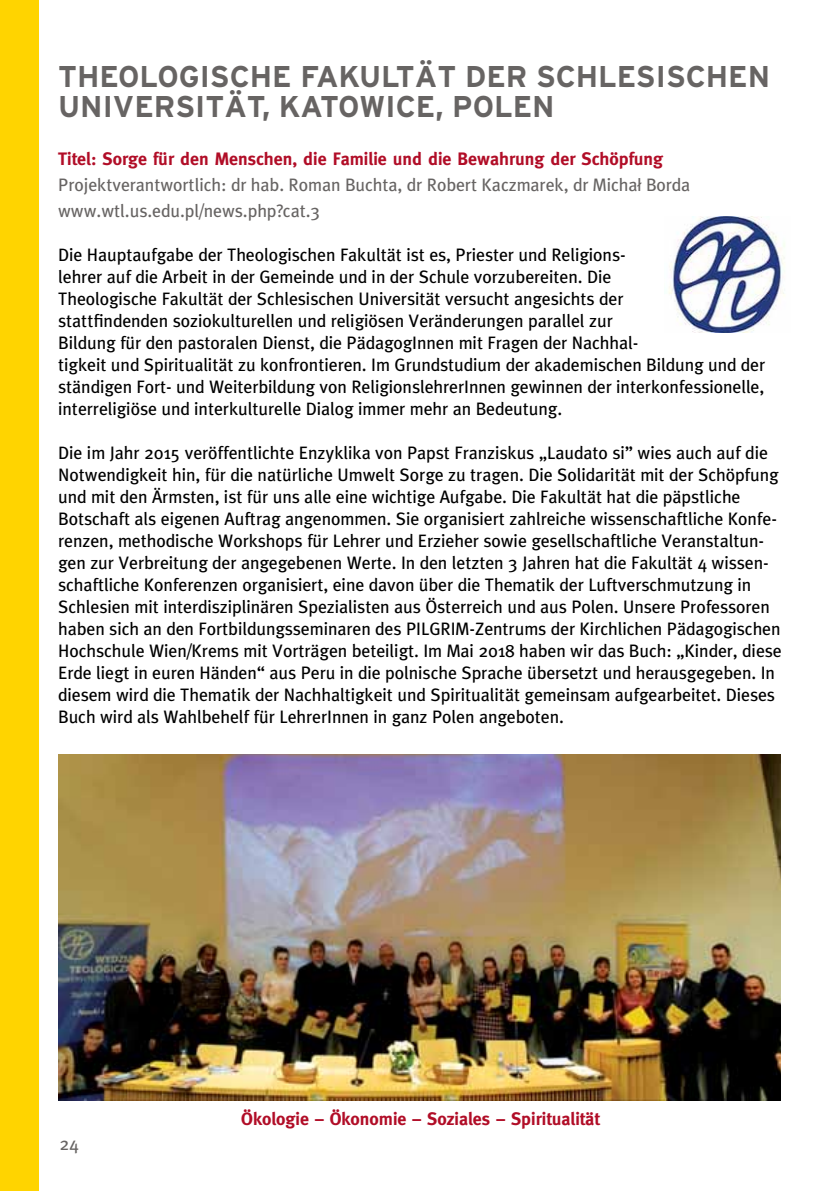
<style>
.page{position:relative;width:840px;height:1191px;background:#fff}
.page>*{position:absolute;margin:0;border:0;box-sizing:border-box;transform-origin:0 0}
.t1{font:700 30px/30px "Interstate";color:#676463}
.t2{font:18px/22px "Meta";color:#000}
.t3{font:18px/26px "Meta";color:#676463}
.t4{font:700 18px "Meta";color:#b10d27}
.s1{font-weight:700;color:#b10d27}
.s2{font-family:"Arial"}
</style>
<div class="page">
<div style="left:0;top:0;width:39px;height:1191px;background:#ffd400"></div>
<img style="left:668px;top:217px;width:117px;height:115px">
<img style="left:58px;top:754px;width:722px;height:346px">
<h1 class="t1" style="left:58px;top:61px;width:713px">THEOLOGISCHE FAKULTÄT DER SCHLESISCHEN<br>UNIVERSITÄT, KATOWICE, POLEN</h1>
<p class="t3" style="left:58px;top:145px;width:633px"><span class="s1">Titel: Sorge für den Menschen, die Familie und die Bewahrung der Schöpfung<br></span>Projektverantwortlich: dr hab. Roman Buchta, dr Robert Kaczmarek, dr Micha<span class="s2">ł</span> Borda www.wtl.us.edu.pl/news.php?cat.3</p>
<p class="t2" style="left:58px;top:243px;width:708px">Die Hauptaufgabe der Theologischen Fakultät ist es, Priester und Religions-<br>lehrer auf die Arbeit in der Gemeinde und in der Schule vorzubereiten. Die<br>Theologische Fakultät der Schlesischen Universität versucht angesichts der<br>stattfindenden soziokulturellen und religiösen Veränderungen parallel zur<br>Bildung für den pastoralen Dienst, die PädagogInnen mit Fragen der Nachhal-<br>tigkeit und Spiritualität zu konfrontieren. Im Grundstudium der akademischen Bildung und der ständigen Fort- und Weiterbildung von ReligionslehrerInnen gewinnen der interkonfessionelle, interreligiöse und interkulturelle Dialog immer mehr an Bedeutung.</p>
<p class="t2" style="left:58px;top:441px;width:724px">Die im Jahr 2015 veröffentlichte Enzyklika von Papst Franziskus „Laudato si” wies auch auf die Notwendigkeit hin, für die natürliche Umwelt Sorge zu tragen. Die Solidarität mit der Schöpfung und mit den Ärmsten, ist für uns alle eine wichtige Aufgabe. Die Fakultät hat die päpstliche Botschaft als eigenen Auftrag angenommen. Sie organisiert zahlreiche wissenschaftliche Konfe&shy;renzen, methodische Workshops für Lehrer und Erzieher sowie gesellschaftliche Veranstaltun&shy;gen zur Verbreitung der angegebenen Werte. In den letzten 3 Jahren hat die Fakultät 4 wissen&shy;schaftliche Konferenzen organisiert, eine davon über die Thematik der Luftverschmutzung in Schlesien mit interdisziplinären Spezialisten aus Österreich und aus Polen. Unsere Professoren haben sich an den Fortbildungsseminaren des PILGRIM-Zentrums der Kirchlichen Pädagogischen Hochschule Wien/Krems mit Vorträgen beteiligt. Im Mai 2018 haben wir das Buch: „Kinder, diese Erde liegt in euren Händen“ aus Peru in die polnische Sprache übersetzt und herausgegeben. In diesem wird die Thematik der Nachhaltigkeit und Spiritualität gemeinsam aufgearbeitet. Dieses Buch wird als Wahlbehelf für LehrerInnen in ganz Polen angeboten.</p>
<p class="t3" style="left:60px;top:1130px;width:21px">24</p>
<p class="t4" style="left:241px;top:1108px;width:360px">Ökologie – Ökonomie – Soziales – Spiritualität</p>
</div>
